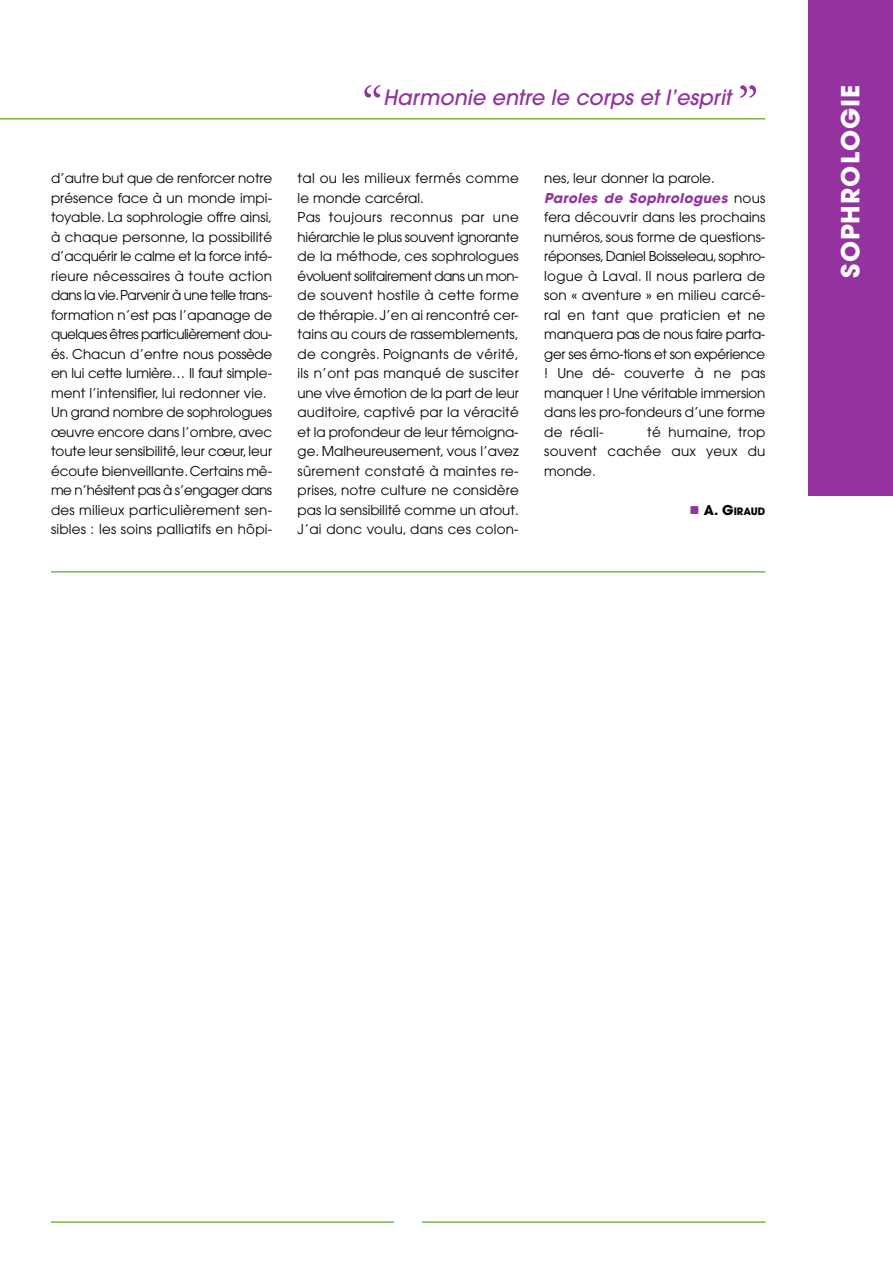
<style>
.page{position:relative;width:893px;height:1263px;background:#fff}
.page>*{position:absolute;margin:0;border:0;box-sizing:border-box;transform-origin:0 0}
.t1{font:54px "Adobe Garamond";color:#94339f}
.t2{font:700 24.75px "Avant Garde";letter-spacing:.04em;color:#fff}
.t3{font:italic 500 21px "Avant Garde";color:#94339f}
.t4{font:13.5px/19.5px "Avant Garde";color:#000}
.t5{font:700 10.2px "Avant Garde";color:#000}
.s1{font-weight:700;font-style:italic;color:#94339f}
.s2{color:#94339f}
.s3{font-size:13.5px}
</style>
<div class="page">
<hr style="left:0;top:118px;width:765px;height:2px;background:#75b942">
<hr style="left:51px;top:1221px;width:714px;height:2px;background:#75b942">
<div style="left:394px;top:1215px;width:28px;height:13px;background:#fff"></div>
<div style="left:808px;top:0;width:85px;height:495px;background:#94339f"></div>
<hr style="left:51px;top:571px;width:714px;height:2px;background:#75b942">
<h1 class="t1" style="left:361px;top:84px;width:23px">“</h1>
<h3 class="t3" style="left:383px;top:90px;width:349px">Harmonie entre le corps et l’esprit</h3>
<h1 class="t1" style="left:737px;top:84px;width:23px">”</h1>
<p class="t4" style="left:298px;top:170px;width:223px">tal ou les milieux fermés comme le monde carcéral.<br>Pas toujours reconnus par une hiérarchie le plus souvent ignorante de la méthode, ces sophrologues évoluent solitairement dans un mon&shy;de souvent hostile à cette forme de thérapie. J’en ai rencontré cer&shy;tains au cours de rassemblements, de congrès. Poignants de vérité, ils n’ont pas manqué de susciter une vive émotion de la part de leur auditoire, captivé par la véracité et la profondeur de leur témoigna&shy;ge. Malheureusement, vous l’avez sûrement constaté à maintes re&shy;prises, notre culture ne considère pas la sensibilité comme un atout.<br>J’ai donc voulu, dans ces colon-</p>
<p class="t4" style="left:51px;top:170px;width:223px">d’autre but que de renforcer notre présence face à un monde impi&shy;toyable. La sophrologie offre ainsi, à chaque personne, la possibilité d’acquérir le calme et la force inté&shy;rieure nécessaires à toute action dans la vie.Parvenir à une telle trans&shy;formation n’est pas l’apanage de quelques êtres particulièrement dou&shy;és. Chacun d’entre nous possède en lui cette lumière… Il faut simple&shy;ment l’intensifier, lui redonner vie.<br>Un grand nombre de sophrologues œuvre encore dans l’ombre,avec toute leur sensibilité,leur cœur,leur écoute bienveillante.Certains mê&shy;me n’hésitent pas à s’engager dans des milieux particulièrement sen&shy;sibles : les soins palliatifs en hôpi-</p>
<p class="t4" style="left:544px;top:170px;width:223px">nes, leur donner la parole.<br><span class="s1">Paroles de Sophrologues</span> nous fera découvrir dans les prochains numéros,sous forme de questions&shy;réponses,Daniel Boisseleau,sophro&shy;logue à Laval. Il nous parlera de son « aventure » en milieu carcé&shy;ral en tant que praticien et ne manquera pas de nous faire parta&shy;ger ses émo-tions et son expérience ! Une dé- couverte à ne pas manquer ! Une véritable immersion dans les pro-fondeurs d’une forme de réali-</p>
<p class="t4" style="left:544px;top:423px;width:223px;text-align:justify;text-indent:103px">té humaine, trop souvent cachée aux yeux du monde.</p>
<p class="t5" style="left:690px;top:507px;width:77px"><span class="s2">■</span> <span class="s3">A. G</span>IRAUD</p>
<h2 class="t2" style="left:841px;top:278px;width:194px;rotate:-90deg">SOPHROLOGIE</h2>
</div>
